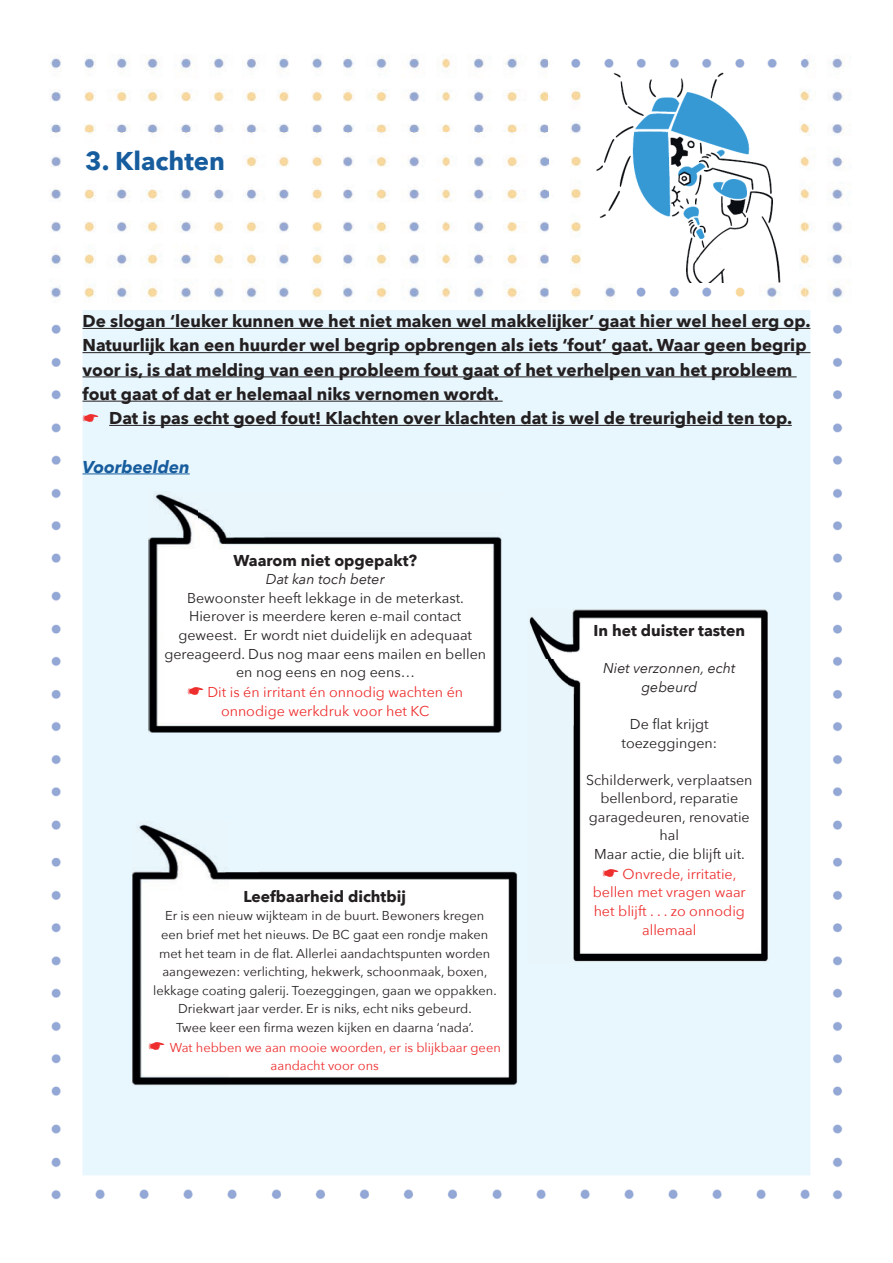
<style>
.page{position:relative;width:893px;height:1263px;background:#fff}
.page>*{position:absolute;margin:0;border:0;box-sizing:border-box;transform-origin:0 0}
.t1{font:700 25.65px "Avenir Next";color:#175d9e}
.t2{font:700 17.1px/24.3px "Avenir Next";color:#231f20}
.t3{font:italic 700 17.1px "Avenir Next";color:#175d9e}
.t4{font:700 15.75px "Avenir Next";color:#231f20}
.t5{font:14.25px/18.6px "Avenir Next";color:#231f20;text-align:center}
.t6{font:14.25px/18.6px "Avenir Next";color:#ee2d2d;text-align:center}
.t7{font:italic 14.25px/18.6px "Avenir Next";color:#231f20;text-align:center}
.t8{font:12.9px/18.6px "Avenir Next";color:#231f20;text-align:center}
.t9{font:12.9px/18.6px "Avenir Next";color:#ee2d2d;text-align:center}
.s1{color:#ee2d2d}
</style>
<div class="page">
<img style="left:50px;top:55px;width:499px;height:147px">
<img style="left:50px;top:221px;width:499px;height:79px">
<img style="left:805px;top:58px;width:40px;height:242px">
<img style="left:51px;top:310px;width:32px;height:890px">
<img style="left:95px;top:1189px;width:715px;height:10px">
<img style="left:810px;top:310px;width:33px;height:890px">
<img style="left:810px;top:1175px;width:22px;height:25px">
<div style="left:83px;top:310px;width:727px;height:865px;background:#e8f6fd"></div>
<img style="left:571px;top:58px;width:234px;height:10px">
<img style="left:570px;top:90px;width:46px;height:211px">
<img style="left:766px;top:90px;width:39px;height:208px">
<img style="left:636px;top:282px;width:109px;height:15px">
<hr style="left:83px;top:328px;width:727px;height:1px;background:#231f20">
<hr style="left:83px;top:352px;width:727px;height:1px;background:#231f20">
<hr style="left:83px;top:376px;width:714px;height:1px;background:#231f20">
<hr style="left:83px;top:401px;width:420px;height:1px;background:#231f20">
<hr style="left:109px;top:425px;width:683px;height:1px;background:#231f20">
<hr style="left:83px;top:473px;width:107px;height:1px;background:#175d9e">
<div style="left:72px;top:145px;width:161px;height:31px;background:#fff"></div>
<img style="left:149px;top:492px;width:352px;height:241px">
<img style="left:527px;top:610px;width:241px;height:352px">
<img style="left:132px;top:822px;width:386px;height:263px">
<img style="left:587px;top:72px;width:211px;height:210px">
<h1 class="t1" style="left:85px;top:139px;width:141px">3. Klachten</h1>
<p class="t2" style="left:83px;top:309px;width:730px">De slogan ‘leuker kunnen we het niet maken wel makkelĳker’ gaat hier wel heel erg op.<br>Natuurlĳk kan een huurder wel begrip opbrengen als iets ‘fout’ gaat. Waar geen begrip voor is, is dat melding van een probleem fout gaat of het verhelpen van het probleem fout gaat of dat er helemaal niks vernomen wordt.<br><span class="s1">☛</span> Dat is pas echt goed fout! Klachten over klachten dat is wel de treurigheid ten top.</p>
<p class="t3" style="left:83px;top:452px;width:109px">Voorbeelden</p>
<p class="t4" style="left:233px;top:547px;width:185px">Waarom niet opgepakt?</p>
<p class="t7" style="left:266px;top:569px;width:120px">Dat kan toch beter</p>
<p class="t5" style="left:164px;top:588px;width:323px">Bewoonster heeft lekkage in de meterkast.<br>Hierover is meerdere keren e-mail contact geweest. Er wordt niet duidelĳk en adequaat gereageerd. Dus nog maar eens mailen en bellen en nog eens en nog eens…</p>
<p class="t6" style="left:187px;top:682px;width:277px">☛ Dit is én irritant én onnodig wachten én onnodige werkdruk voor het KC</p>
<p class="t4" style="left:243px;top:883px;width:164px">Leefbaarheid dichtbĳ</p>
<p class="t8" style="left:153px;top:906px;width:345px">Er is een nieuw wĳkteam in de buurt. Bewoners kregen een brief met het nieuws. De BC gaat een rondje maken met het team in de flat. Allerlei aandachtspunten worden aangewezen: verlichting, hekwerk, schoonmaak, boxen, lekkage coating galerĳ. Toezeggingen, gaan we oppakken.<br>Driekwart jaar verder. Er is niks, echt niks gebeurd.<br>Twee keer een firma wezen kĳken en daarna ‘nada’.</p>
<p class="t9" style="left:149px;top:1037px;width:354px">☛ Wat hebben we aan mooie woorden, er is blĳkbaar geen aandacht voor ons</p>
<p class="t4" style="left:593px;top:617px;width:153px">In het duister tasten</p>
<p class="t7" style="left:603px;top:658px;width:134px">Niet verzonnen, echt gebeurd</p>
<p class="t5" style="left:622px;top:714px;width:97px">De flat krĳgt toezeggingen:</p>
<p class="t5" style="left:586px;top:770px;width:168px">Schilderwerk, verplaatsen bellenbord, reparatie garagedeuren, renovatie hal<br>Maar actie, die blĳft uit.</p>
<p class="t6" style="left:593px;top:864px;width:154px">☛ Onvrede, irritatie, bellen met vragen waar het blĳft . . . zo onnodig allemaal</p>
</div>
